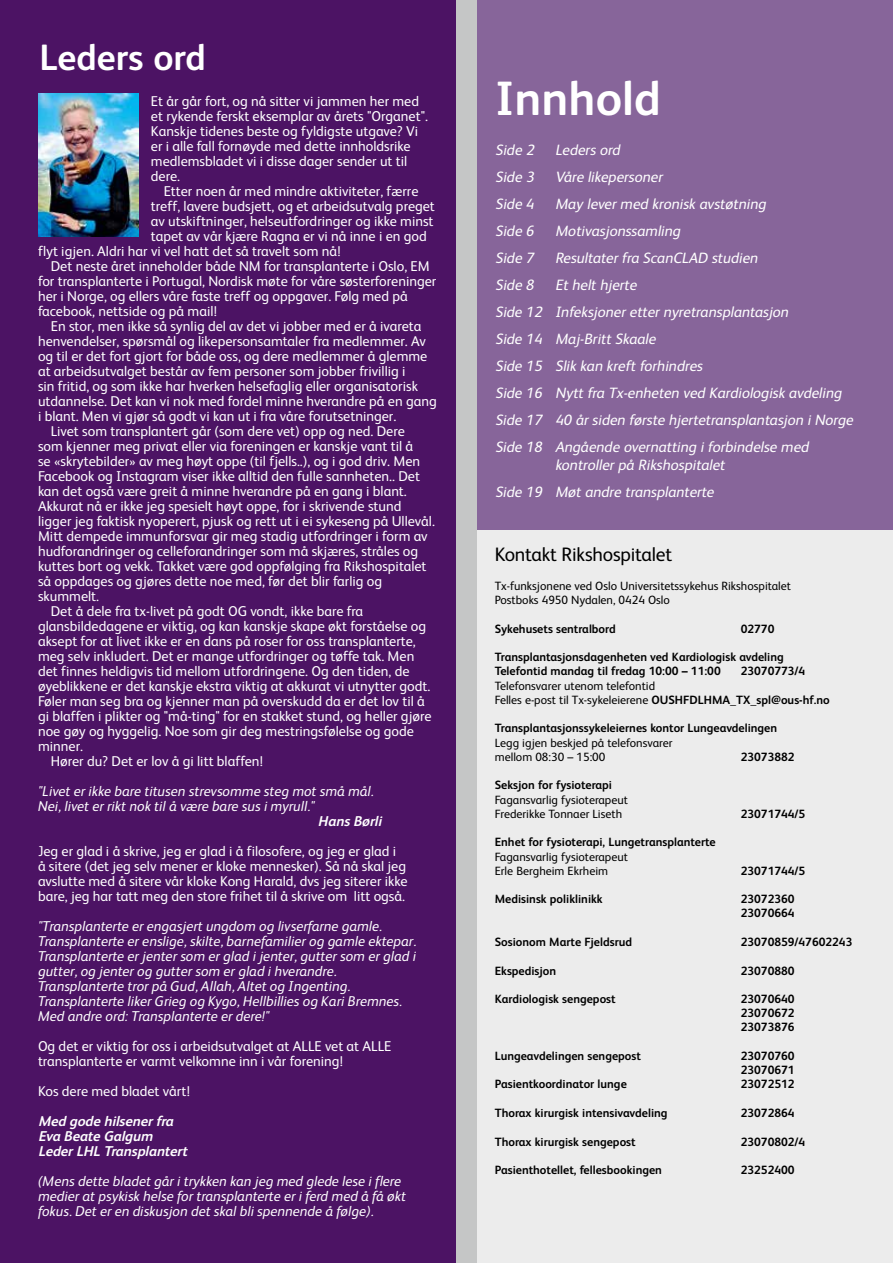
<style>
.page{position:relative;width:893px;height:1263px;background:#fff}
.page>*{position:absolute;margin:0;border:0;box-sizing:border-box;transform-origin:0 0}
.t1{font:700 48.15px "FS Albert";color:#fff}
.t2{font:700 36.75px "FS Albert";color:#fff}
.t3{font:19.5px "FS Albert";letter-spacing:-.01em;color:#000}
.t4{font:italic 15px/27px "FS Albert";color:#fff}
.t5{font:14.25px/15px "FS Albert";color:#fff}
.t6{font:italic 14.25px/15px "FS Albert";color:#fff}
.t7{font:italic 700 14.25px/15px "FS Albert";color:#fff}
.t8{font:700 12px/14.2px "FS Albert";color:#000}
.t9{font:12px/14.2px "FS Albert";color:#000}
.s1{font-weight:700}
</style>
<div class="page">
<div style="left:431px;top:0;width:462px;height:1263px;background:#ececec"></div>
<div style="left:459px;top:0;width:434px;height:529px;background:#87659a"></div>
<div style="left:0;top:0;width:459px;height:1263px;background:#4c1364"></div>
<div style="left:456px;top:0;width:21px;height:1263px;background:#c5c6c6"></div>
<img style="left:38px;top:93px;width:100px;height:143px">
<h2 class="t2" style="left:40px;top:36px;width:168px">Leders ord</h2>
<p class="t5" style="left:151px;top:93px;width:279px">Et år går fort, og nå sitter vi jammen her med et rykende ferskt eksemplar av årets "Organet".<br>Kanskje tidenes beste og fyldigste utgave? Vi er i alle fall fornøyde med dette innholdsrike medlemsbladet vi i disse dager sender ut til dere.</p>
<p class="t5" style="left:164px;top:183px;width:256px">Etter noen år med mindre aktiviteter, færre</p>
<p class="t5" style="left:151px;top:198px;width:285px">treff, lavere budsjett, og et arbeidsutvalg preget</p>
<p class="t5" style="left:151px;top:213px;width:284px">av utskiftninger, helseutfordringer og ikke minst</p>
<p class="t5" style="left:151px;top:228px;width:277px">tapet av vår kjære Ragna er vi nå inne i en god</p>
<p class="t5" style="left:38px;top:243px;width:304px">flyt igjen. Aldri har vi vel hatt det så travelt som nå!</p>
<p class="t5" style="left:51px;top:258px;width:380px">Det neste året inneholder både NM for transplanterte i Oslo, EM</p>
<p class="t5" style="left:38px;top:273px;width:400px">for transplanterte i Portugal, Nordisk møte for våre søsterforeninger</p>
<p class="t5" style="left:38px;top:288px;width:371px">her i Norge, og ellers våre faste treff og oppgaver. Følg med på</p>
<p class="t5" style="left:38px;top:303px;width:180px">facebook, nettside og på mail!</p>
<p class="t5" style="left:51px;top:318px;width:372px">En stor, men ikke så synlig del av det vi jobber med er å ivareta</p>
<p class="t5" style="left:38px;top:333px;width:389px">henvendelser, spørsmål og likepersonsamtaler fra medlemmer. Av</p>
<p class="t5" style="left:38px;top:348px;width:391px">og til er det fort gjort for både oss, og dere medlemmer å glemme</p>
<p class="t5" style="left:38px;top:363px;width:369px">at arbeidsutvalget består av fem personer som jobber frivillig i</p>
<p class="t5" style="left:38px;top:378px;width:381px">sin fritid, og som ikke har hverken helsefaglig eller organisatorisk</p>
<p class="t5" style="left:38px;top:393px;width:400px">utdannelse. Det kan vi nok med fordel minne hverandre på en gang</p>
<p class="t5" style="left:38px;top:408px;width:360px">i blant. Men vi gjør så godt vi kan ut i fra våre forutsetninger.</p>
<p class="t5" style="left:51px;top:423px;width:356px">Livet som transplantert går (som dere vet) opp og ned. Dere</p>
<p class="t5" style="left:38px;top:438px;width:377px">som kjenner meg privat eller via foreningen er kanskje vant til å</p>
<p class="t5" style="left:38px;top:453px;width:384px">se «skrytebilder» av meg høyt oppe (til fjells..), og i god driv. Men</p>
<p class="t5" style="left:38px;top:468px;width:383px">Facebook og Instagram viser ikke alltid den fulle sannheten.. Det</p>
<p class="t5" style="left:38px;top:483px;width:370px">kan det også være greit å minne hverandre på en gang i blant.</p>
<p class="t5" style="left:38px;top:498px;width:365px">Akkurat nå er ikke jeg spesielt høyt oppe, for i skrivende stund</p>
<p class="t5" style="left:38px;top:513px;width:398px">ligger jeg faktisk nyoperert, pjusk og rett ut i ei sykeseng på Ullevål.</p>
<p class="t5" style="left:38px;top:528px;width:391px">Mitt dempede immunforsvar gir meg stadig utfordringer i form av</p>
<p class="t5" style="left:38px;top:543px;width:382px">hudforandringer og celleforandringer som må skjæres, stråles og</p>
<p class="t5" style="left:38px;top:558px;width:390px">kuttes bort og vekk. Takket være god oppfølging fra Rikshospitalet</p>
<p class="t5" style="left:38px;top:573px;width:346px">så oppdages og gjøres dette noe med, før det blir farlig og</p>
<p class="t5" style="left:38px;top:588px;width:63px">skummelt.</p>
<p class="t5" style="left:51px;top:603px;width:314px">Det å dele fra tx-livet på godt OG vondt, ikke bare fra</p>
<p class="t5" style="left:38px;top:618px;width:390px">glansbildedagene er viktig, og kan kanskje skape økt forståelse og</p>
<p class="t5" style="left:38px;top:633px;width:379px">aksept for at livet ikke er en dans på roser for oss transplanterte,</p>
<p class="t5" style="left:38px;top:648px;width:378px">meg selv inkludert. Det er mange utfordringer og tøffe tak. Men</p>
<p class="t5" style="left:38px;top:663px;width:373px">det finnes heldigvis tid mellom utfordringene. Og den tiden, de</p>
<p class="t5" style="left:38px;top:678px;width:394px">øyeblikkene er det kanskje ekstra viktig at akkurat vi utnytter godt.</p>
<p class="t5" style="left:38px;top:693px;width:388px">Føler man seg bra og kjenner man på overskudd da er det lov til å</p>
<p class="t5" style="left:38px;top:708px;width:395px">gi blaffen i plikter og "må-ting" for en stakket stund, og heller gjøre</p>
<p class="t5" style="left:38px;top:723px;width:377px">noe gøy og hyggelig. Noe som gir deg mestringsfølelse og gode</p>
<p class="t5" style="left:38px;top:738px;width:47px">minner.</p>
<p class="t5" style="left:51px;top:753px;width:214px">Hører du? Det er lov å gi litt blaffen!</p>
<p class="t6" style="left:38px;top:783px;width:337px">"Livet er ikke bare titusen strevsomme steg mot små mål.<br>Nei, livet er rikt nok til å være bare sus i myrull."</p>
<p class="t7" style="left:318px;top:813px;width:69px">HansBørli</p>
<p class="t5" style="left:38px;top:843px;width:371px">Jeg er glad i å skrive, jeg er glad i å filosofere, og jeg er glad i<br>å sitere (det jeg selv mener er kloke mennesker). Så nå skal jeg avslutte med å sitere vår kloke Kong Harald, dvs jeg siterer ikke bare, jeg har tatt meg den store frihet til å skrive om litt også.</p>
<p class="t6" style="left:38px;top:918px;width:380px">"Transplanterte er engasjert ungdom og livserfarne gamle.<br>Transplanterte er enslige, skilte, barnefamilier og gamle ektepar.<br>Transplanterte er jenter som er glad i jenter, gutter som er glad i gutter, og jenter og gutter som er glad i hverandre.<br>Transplanterte tror på Gud, Allah, Altet og Ingenting.<br>Transplanterte liker Grieg og Kygo, Hellbillies og Kari Bremnes.<br>Med andre ord: Transplanterte er dere!"</p>
<p class="t5" style="left:38px;top:1038px;width:355px">Og det er viktig for oss i arbeidsutvalget at ALLE vet at ALLE transplanterte er varmt velkomne inn i vår forening!</p>
<p class="t5" style="left:38px;top:1083px;width:153px">Kos dere med bladet vårt!</p>
<p class="t7" style="left:38px;top:1113px;width:154px">Med gode hilsenerfra<br>Eva Beate Galgum<br>LederLHL Transplantert</p>
<p class="t6" style="left:38px;top:1173px;width:369px">(Mens dette bladet går i trykken kan jeg med glede lese i flere medier at psykisk helse for transplanterte er i ferd med å få økt fokus. Det er en diskusjon det skal bli spennende å følge).</p>
<h1 class="t1" style="left:495px;top:70px;width:167px">Innhold</h1>
<p class="t4" style="left:495px;top:137px;width:363px">Side 2 Leders ord<br>Side 3 Våre likepersoner<br>Side 4 May levermed kronisk avstøtning<br>Side 6 Motivasjonssamling<br>Side 7 Resultaterfra ScanCLAD studien<br>Side 8 Ethelthjerte<br>Side 12 Infeksjoneretternyretransplantasjon<br>Side 14 Maj -BrittSkaale<br>Side 15 Slik kan kreftforhindres<br>Side 16 Nyttfra Tx-enheten ved Kardiologisk avdeling Side 17 40 årsiden første hjertetransplantasjon iNorge Side 18 Angående overnatting iforbindelse med</p>
<p class="t4" style="left:495px;top:452px;width:234px;text-indent:60px">kontrollerpå Rikshospitalet<br>Side 19 Møtandre transplanterte</p>
<h3 class="t3" style="left:495px;top:543px;width:179px">Kontakt Rikshospitalet</h3>
<p class="t9" style="left:495px;top:578px;width:298px">Tx-funksjonene ved Oslo Universitetssykehus Rikshospitalet<br>Postboks 4950 Nydalen, 0424 Oslo</p>
<p class="t8" style="left:495px;top:621px;width:123px">Sykehusets sentralbord</p>
<p class="t8" style="left:741px;top:621px;width:35px">02770</p>
<p class="t8" style="left:495px;top:650px;width:291px">Transplantasjonsdagenheten ved Kardiologisk avdeling<br>Telefontid mandag til fredag 10:00 – 11:00</p>
<p class="t8" style="left:741px;top:664px;width:66px">23070773/4</p>
<p class="t9" style="left:495px;top:678px;width:336px">Telefonsvarer utenom telefontid<br>Felles e-post til Tx-sykeleierene <span class="s1">OUSHFDLHMA_TX_spl@ous-hf.no</span></p>
<p class="t8" style="left:495px;top:721px;width:284px">Transplantasjonssykeleiernes kontor Lungeavdelingen</p>
<p class="t9" style="left:495px;top:735px;width:179px">Legg igjen beskjed på telefonsvarer mellom 08:30 – 15:00</p>
<p class="t8" style="left:741px;top:749px;width:55px">23073882</p>
<p class="t8" style="left:495px;top:778px;width:119px">Seksjon for fysioterapi</p>
<p class="t9" style="left:495px;top:792px;width:135px">Fagansvarlig fysioterapeut<br>Frederikke Tonnaer Liseth</p>
<p class="t8" style="left:495px;top:835px;width:223px">Enhet for fysioterapi, Lungetransplanterte</p>
<p class="t9" style="left:495px;top:849px;width:135px">Fagansvarlig fysioterapeut<br>Erle Bergheim Ekrheim</p>
<p class="t8" style="left:741px;top:806px;width:66px">23071744/5</p>
<p class="t8" style="left:741px;top:863px;width:66px">23071744/5</p>
<p class="t8" style="left:495px;top:892px;width:109px">Medisinsk poliklinikk</p>
<p class="t8" style="left:741px;top:892px;width:55px">23072360<br>23070664</p>
<p class="t8" style="left:495px;top:935px;width:139px">Sosionom Marte Fjeldsrud</p>
<p class="t8" style="left:741px;top:935px;width:113px">23070859/47602243</p>
<p class="t8" style="left:495px;top:963px;width:63px">Ekspedisjon</p>
<p class="t8" style="left:741px;top:963px;width:55px">23070880</p>
<p class="t8" style="left:495px;top:992px;width:122px">Kardiologisk sengepost</p>
<p class="t8" style="left:741px;top:992px;width:55px;text-align:justify">23070640<br>23070672<br>23073876</p>
<p class="t8" style="left:495px;top:1049px;width:148px">Lungeavdelingen sengepost</p>
<p class="t8" style="left:741px;top:1049px;width:55px">23070760<br>23070671</p>
<p class="t8" style="left:495px;top:1077px;width:134px">Pasientkoordinator lunge</p>
<p class="t8" style="left:741px;top:1077px;width:55px">23072512</p>
<p class="t8" style="left:495px;top:1106px;width:174px">Thorax kirurgisk intensivavdeling</p>
<p class="t8" style="left:741px;top:1106px;width:55px">23072864</p>
<p class="t8" style="left:495px;top:1134px;width:142px">Thorax kirurgisk sengepost</p>
<p class="t8" style="left:741px;top:1134px;width:66px">23070802/4</p>
<p class="t8" style="left:495px;top:1163px;width:169px">Pasienthotellet, fellesbookingen</p>
<p class="t8" style="left:741px;top:1163px;width:55px">23252400</p>
</div>
